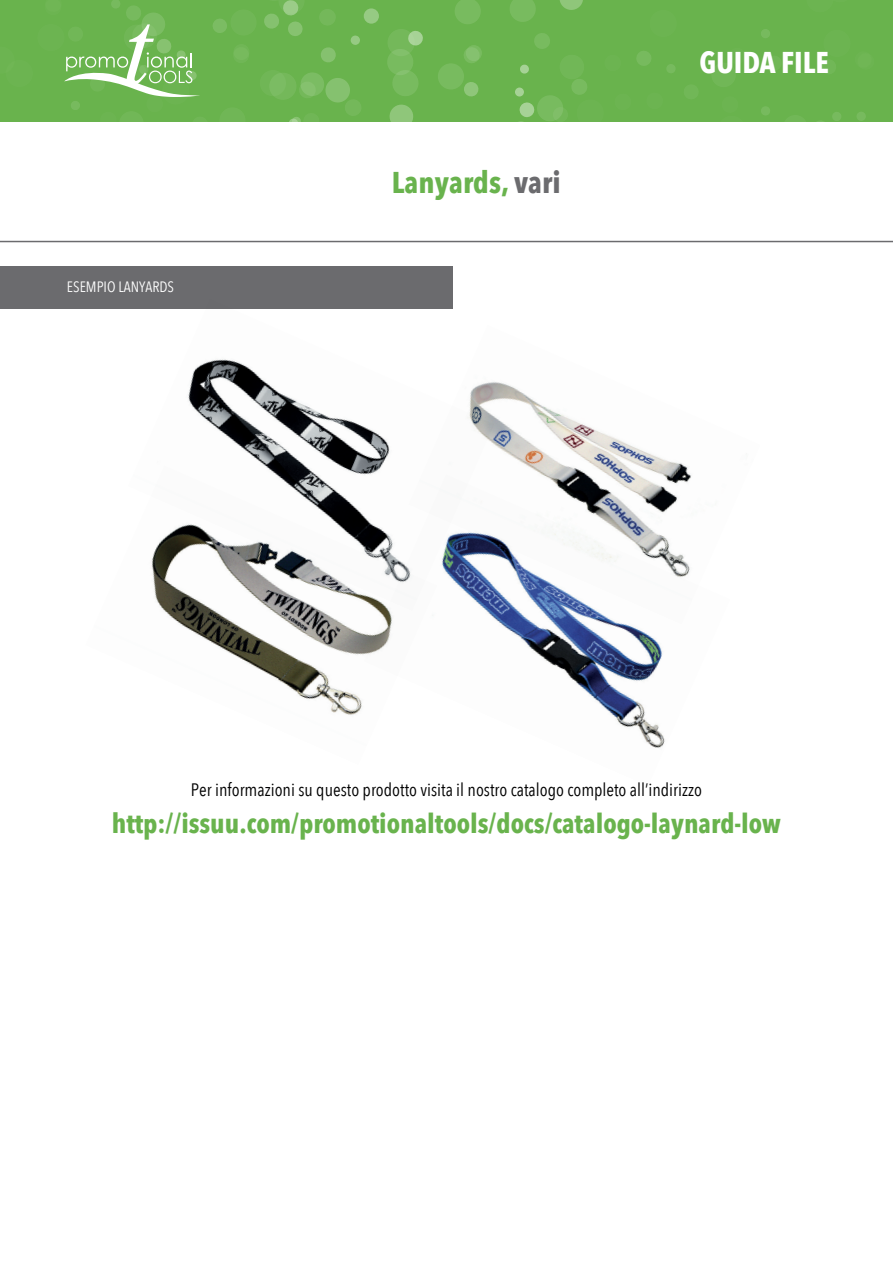
<style>
.page{position:relative;width:893px;height:1263px;background:#fff}
.page>*{position:absolute;margin:0;border:0;box-sizing:border-box;transform-origin:0 0}
.t1{font:700 30px "Avenir Next Condensed";color:#69b34d}
.t2{font:700 30px "Avenir Next Condensed";color:#fff}
.t3{font:700 27px "Avenir Next Condensed";color:#69b34d}
.t4{font:18px "Avenir Next Condensed";color:#000001}
.t5{font:15px "Avenir Next Condensed";color:#fff}
.s1{color:#6b6b6e}
</style>
<div class="page">
<div style="left:0;top:266px;width:452px;height:43px;background:#6b6b6e"></div>
<div style="left:0;top:0;width:893px;height:121px;background:#69b34d"></div>
<svg style="left:364px;top:8px;width:15px;height:16px"></svg>
<svg style="left:390px;top:105px;width:23px;height:16px"></svg>
<div style="left:515px;top:88px;width:9px;height:9px;background:#a6d296;border-radius:50%"></div>
<div style="left:466px;top:45px;width:16px;height:16px;background:#78bb5f;border-radius:50%"></div>
<svg style="left:464px;top:82px;width:14px;height:14px"></svg>
<svg style="left:560px;top:0;width:23px;height:10px"></svg>
<div style="left:438px;top:63px;width:26px;height:27px;background:#78bb5f;border-radius:50%"></div>
<svg style="left:510px;top:0;width:26px;height:22px"></svg>
<svg style="left:534px;top:33px;width:16px;height:16px"></svg>
<svg style="left:387px;top:29px;width:36px;height:67px"></svg>
<svg style="left:455px;top:0;width:26px;height:24px"></svg>
<svg style="left:464px;top:47px;width:15px;height:16px"></svg>
<svg style="left:636px;top:51px;width:15px;height:15px"></svg>
<svg style="left:520px;top:64px;width:67px;height:57px"></svg>
<svg style="left:666px;top:64px;width:9px;height:9px"></svg>
<div style="left:604px;top:55px;width:17px;height:16px;background:#6cb451;border-radius:50%"></div>
<svg style="left:761px;top:106px;width:9px;height:9px"></svg>
<div style="left:761px;top:29px;width:9px;height:9px;background:#77ba5e;border-radius:50%"></div>
<div style="left:729px;top:48px;width:17px;height:16px;background:#6cb451;border-radius:50%"></div>
<svg style="left:832px;top:112px;width:9px;height:9px"></svg>
<svg style="left:857px;top:112px;width:9px;height:9px"></svg>
<svg style="left:64px;top:0;width:297px;height:121px"></svg>
<hr style="left:0;top:241px;width:893px;height:1px;background:#6b6b6e">
<img style="left:501px;top:624px;width:164px;height:124px">
<img style="left:165px;top:611px;width:228px;height:104px">
<img style="left:486px;top:382px;width:206px;height:242px">
<img style="left:151px;top:299px;width:343px;height:312px">
<p class="t5" style="left:67px;top:274px;width:109px">ESEMPIO LANYARDS</p>
<h1 class="t1" style="left:392px;top:164px;width:170px">Lanyards, <span class="s1">vari</span></h1>
<h1 class="t2" style="left:700px;top:44px;width:131px">GUIDA FILE</h1>
<p class="t4" style="left:191px;top:774px;width:513px">Per informazioni su questo prodotto visita il nostro catalogo completo all’indirizzo</p>
<h2 class="t3" style="left:112px;top:807px;width:670px">http://issuu.com/promotionaltools/docs/catalogo-laynard-low</h2>
</div>
